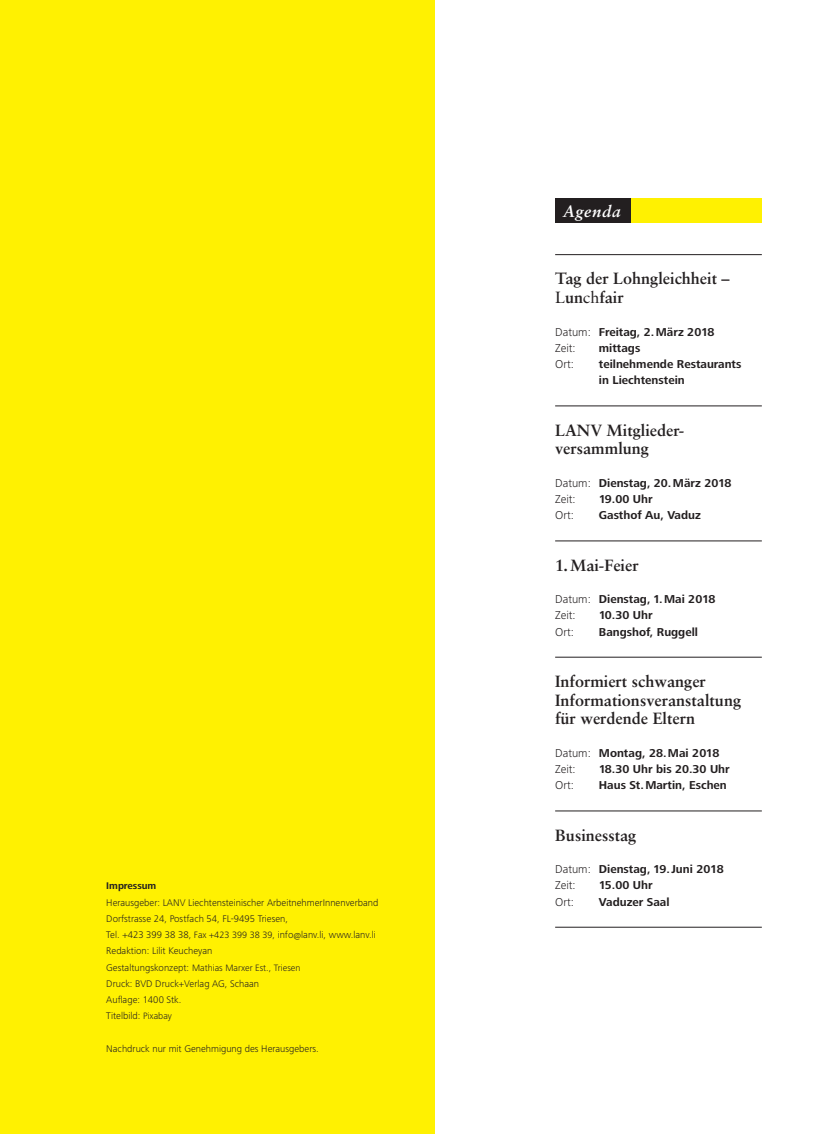
<style>
.page{position:relative;width:815px;height:1134px;background:#fff}
.page>*{position:absolute;margin:0;border:0;box-sizing:border-box;transform-origin:0 0}
.t1{font:700 16.25px/18.8px "Sabon";color:#231f20}
.t2{font:italic 700 16.25px "Sabon";letter-spacing:.04em;color:#fff}
.t3{font:700 11.88px/16.2px "Frutiger Next LT";color:#231f20}
.t4{font:300 11.88px "Frutiger Next LT";color:#231f20}
.t5{font:300 10px/16.2px "Frutiger Next LT";color:#231f20}
.t6{font:700 10px "Frutiger Next LT";color:#231f20}
.t7{font:300 9.62px "Frutiger Next LT";color:#231f20}
.s1{font-size:9.62px}
.s2{font-size:10px}
.s3{font-weight:400}
.s4{font-weight:300}
</style>
<div class="page">
<div style="left:0;top:0;width:434px;height:1134px;background:#fff101"></div>
<hr style="left:555px;top:254px;width:207px;height:1px;background:#231f20">
<hr style="left:555px;top:406px;width:207px;height:1px;background:#231f20">
<hr style="left:555px;top:541px;width:207px;height:1px;background:#231f20">
<hr style="left:555px;top:657px;width:207px;height:1px;background:#231f20">
<hr style="left:555px;top:811px;width:207px;height:1px;background:#231f20">
<hr style="left:555px;top:927px;width:207px;height:1px;background:#231f20">
<div style="left:630px;top:199px;width:132px;height:24px;background:#fff101"></div>
<div style="left:555px;top:199px;width:75px;height:24px;background:#231f20"></div>
<p class="t6" style="left:106px;top:880px;width:52px">Impressum</p>
<p class="t5" style="left:106px;top:894px;width:274px">Herausgeber: LANV Liechtensteinischer ArbeitnehmerInnenverband Dorfstrasse 24, Postfach 54, FL-9495 Triesen,<br>Tel. +423 399 38 38, <span class="s1">Fax +423 399 38 39,</span> info@lanv.li, www.lanv.li Redaktion: Lilit Keucheyan</p>
<p class="t7" style="left:106px;top:962px;width:196px"><span class="s2">Gestaltungskonzept:</span> Mathias Marxer Est., Triesen</p>
<p class="t5" style="left:106px;top:975px;width:154px">Druck: BVD Druck+Verlag AG, Schaan<br>Auflage: 1400 Stk.<br>Titelbild: <span class="s1">Pixabay</span></p>
<p class="t5" style="left:106px;top:1040px;width:214px">Nachdruck nur mit Genehmigung des Herausgebers.</p>
<h1 class="t2" style="left:564px;top:201px;width:59px">Agenda</h1>
<h1 class="t1" style="left:555px;top:269px;width:176px">Tag der Lohngleichheit –<br><span class="s3">L</span>un<span class="s3">ch</span>fair</h1>
<p class="t3" style="left:555px;top:323px;width:161px"><span class="s4">Datum:</span> Freitag, 2.März 2018<br><span class="s4">Zeit:</span></p>
<p class="t3" style="left:599px;top:340px;width:43px">mittags</p>
<p class="t4" style="left:555px;top:358px;width:20px">Ort:</p>
<p class="t3" style="left:599px;top:356px;width:144px">teilnehmende Restaurants in Liechtenstein</p>
<h1 class="t1" style="left:555px;top:420px;width:131px">LANV Mitglieder&shy;versammlung</h1>
<p class="t3" style="left:555px;top:475px;width:178px"><span class="s4">Datum:</span> Dienstag, 20.März 2018<br><span class="s4">Zeit:</span></p>
<p class="t3" style="left:599px;top:491px;width:55px">19.00 Uhr</p>
<p class="t4" style="left:555px;top:509px;width:20px">Ort:</p>
<p class="t3" style="left:599px;top:507px;width:103px">Gasthof Au, Vaduz</p>
<h1 class="t1" style="left:555px;top:555px;width:85px">1.Mai-Feier</h1>
<p class="t3" style="left:555px;top:591px;width:162px"><span class="s4">Datum:</span> Dienstag, 1.Mai 2018<br><span class="s4">Zeit:</span></p>
<p class="t3" style="left:599px;top:607px;width:55px">10.30 Uhr</p>
<p class="t4" style="left:555px;top:625px;width:20px">Ort:</p>
<p class="t3" style="left:599px;top:623px;width:101px">Bangshof, Ruggell</p>
<h1 class="t1" style="left:555px;top:671px;width:187px">Informiert schwanger<br>Informationsveranstaltung für werdende Eltern</h1>
<p class="t3" style="left:555px;top:745px;width:166px"><span class="s4">Datum:</span> Montag, 28.Mai 2018<br><span class="s4">Zeit:</span></p>
<p class="t3" style="left:599px;top:761px;width:132px">18.30 Uhr bis 20.30 Uhr</p>
<p class="t4" style="left:555px;top:779px;width:20px">Ort:</p>
<p class="t3" style="left:599px;top:777px;width:130px">Haus St.Martin, Eschen</p>
<h1 class="t1" style="left:555px;top:825px;width:83px">Businesstag</h1>
<p class="t3" style="left:555px;top:861px;width:170px"><span class="s4">Datum:</span> Dienstag, 19.Juni 2018<br><span class="s4">Zeit:</span></p>
<p class="t3" style="left:599px;top:877px;width:55px">15.00 Uhr</p>
<p class="t4" style="left:555px;top:895px;width:20px">Ort:</p>
<p class="t3" style="left:599px;top:893px;width:72px">Vaduzer Saal</p>
</div>
